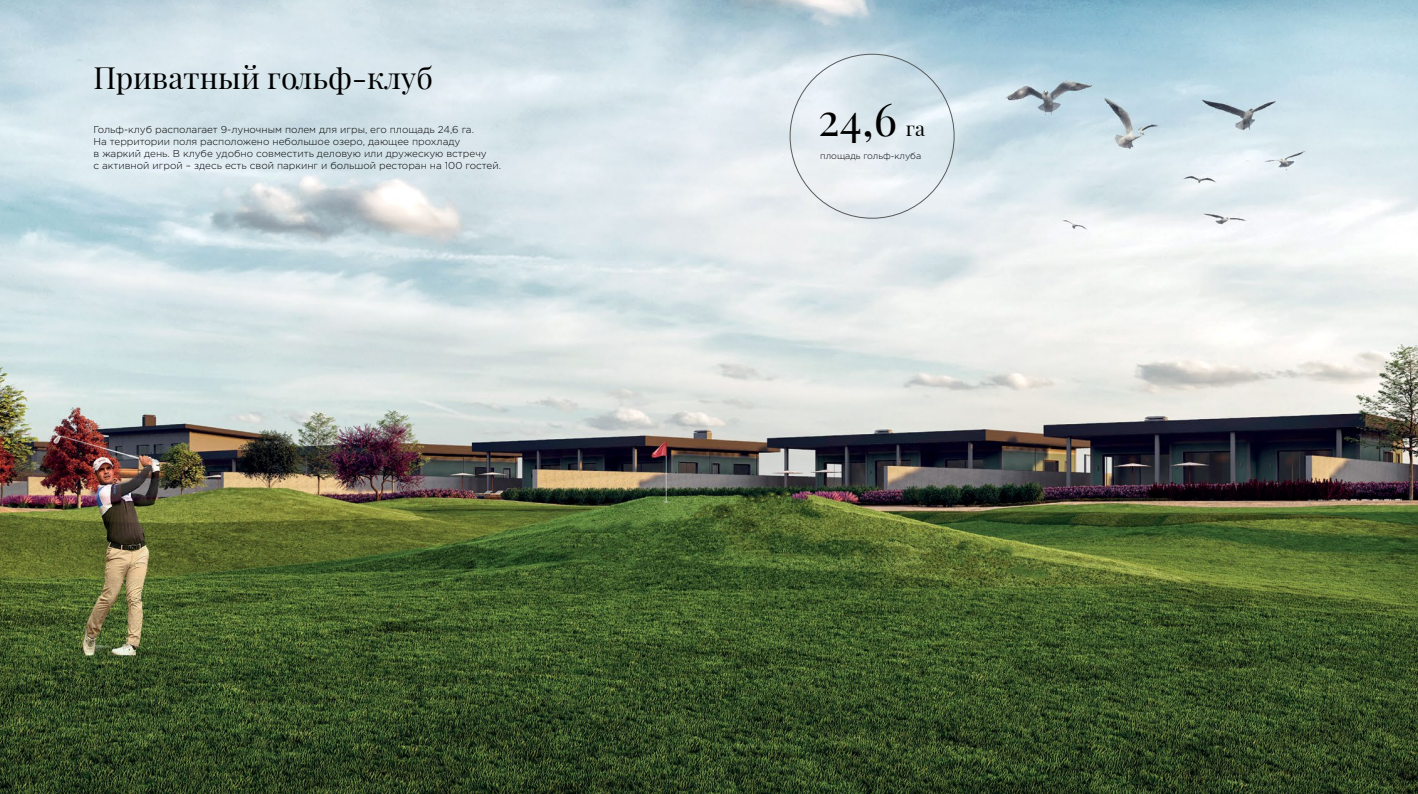
<style>
.page{position:relative;width:1418px;height:794px;background:#fff}
.page>*{position:absolute;margin:0;border:0;box-sizing:border-box;transform-origin:0 0}
.t1{font:45px "Playfair Display";color:#000}
.t2{font:30px "Playfair Display";color:#000}
.t3{font:20px "Playfair Display";color:#000}
.t4{font:300 10px/12px "Gotham Pro";color:#000}
.t5{font:300 9px "Gotham Pro";color:#000}
</style>
<div class="page">
<img style="left:0;top:0;width:1417px;height:794px">
<h2 class="t2" style="left:93px;top:54px;width:341px">Приватный гольф-клуб</h2>
<p class="t4" style="left:93px;top:123px;width:409px">Гольф-клуб располагает 9-луночным полем для игры, его площадь 24,6 га.<br>На территории поля расположено небольшое озеро, дающее прохладу<br>в жаркий день. В клубе удобно совместить деловую или дружескую встречу<br>с активной игрой – здесь есть свой паркинг и большой ресторан на 100 гостей.</p>
<h1 class="t1" style="left:818px;top:84px;width:80px">24,6</h1>
<h3 class="t3" style="left:905px;top:113px;width:21px">га</h3>
<p class="t5" style="left:820px;top:151px;width:102px">площадь гольф-клуба</p>
</div>
